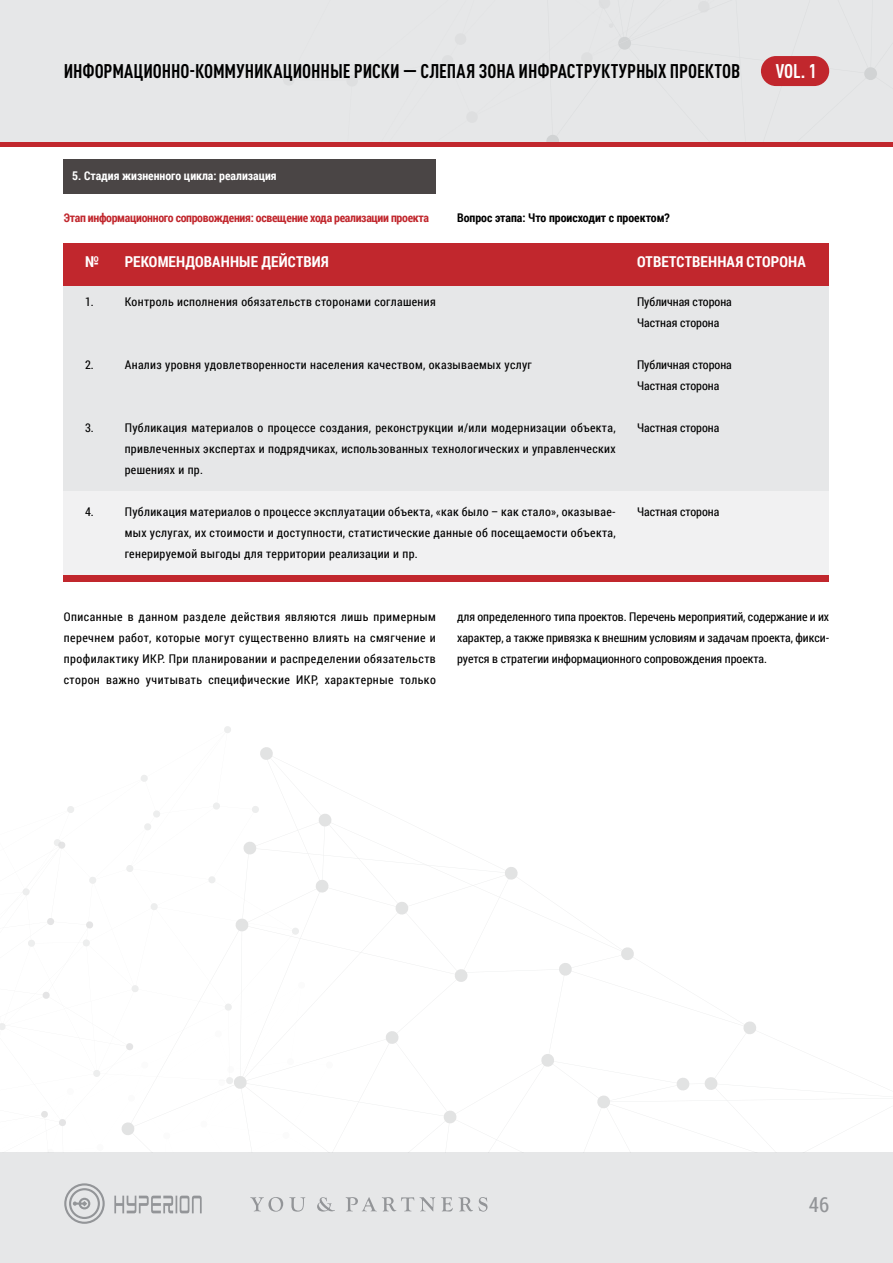
<style>
.page{position:relative;width:893px;height:1263px;background:#fff}
.page>*{position:absolute;margin:0;border:0;box-sizing:border-box;transform-origin:0 0}
.t1{font:20.7px "Roboto Condensed";color:#939598}
.t2{font:700 condensed 19.5px "DIN Pro";letter-spacing:-.005em;color:#000}
.t3{font:700 condensed 19.5px "DIN Pro";color:#fff}
.t4{font:700 15px "Roboto Condensed";letter-spacing:.01em;color:#fff}
.t5{font:12px/21px "Roboto Condensed";letter-spacing:.03em;color:#000;text-align:justify}
.t6{font:12px/21px "Roboto Condensed";color:#000}
.t7{font:700 12px "Roboto Condensed";letter-spacing:-.025em;color:#c1272d}
.t8{font:700 12px "Roboto Condensed";color:#000}
.t9{font:700 12px "Roboto Condensed";color:#fff}
</style>
<div class="page">
<div style="left:0;top:1152px;width:893px;height:111px;background:#e6e7e8"></div>
<div style="left:0;top:0;width:893px;height:146px;background:#e6e7e8"></div>
<svg style="left:546px;top:37px;width:331px;height:105px"></svg>
<svg style="left:114px;top:1195px;width:88px;height:18px"></svg>
<svg style="left:64px;top:1183px;width:41px;height:41px"></svg>
<svg style="left:317px;top:1197px;width:18px;height:14px"></svg>
<svg style="left:289px;top:1197px;width:16px;height:14px"></svg>
<svg style="left:250px;top:1197px;width:33px;height:14px"></svg>
<svg style="left:346px;top:1197px;width:89px;height:14px"></svg>
<svg style="left:441px;top:1197px;width:46px;height:14px"></svg>
<hr style="left:0;top:142px;width:893px;height:4px;background:#c1272d">
<div style="left:761px;top:56px;width:68px;height:30px;background:#c1272d;border-radius:15px"></div>
<div style="left:64px;top:159px;width:372px;height:34px;background:#4a4545"></div>
<div style="left:64px;top:243px;width:765px;height:336px;background:#e6e7e8"></div>
<div style="left:64px;top:491px;width:765px;height:84px;background:#f1f1f2"></div>
<div style="left:64px;top:243px;width:765px;height:42px;background:#c1272d"></div>
<div style="left:64px;top:575px;width:765px;height:7px;background:#c1272d"></div>
<svg style="left:0;top:726px;width:756px;height:414px"></svg>
<h2 class="t2" style="left:64px;top:56px;width:678px">ИНФОРМАЦИОННО-КОММУНИКАЦИОННЫЕ РИСКИ — СЛЕПАЯ ЗОНА ИНФРАСТРУКТУРНЫХ ПРОЕКТОВ</h2>
<h2 class="t3" style="left:776px;top:56px;width:42px">VOL. 1</h2>
<p class="t9" style="left:72px;top:167px;width:206px">5. Стадия жизненного цикла: реализация</p>
<p class="t7" style="left:64px;top:209px;width:367px">Этап информационного сопровождения: освещение хода реализации проекта</p>
<p class="t8" style="left:457px;top:209px;width:214px">Вопрос этапа: Что происходит с проектом?</p>
<p class="t4" style="left:85px;top:251px;width:16px">№</p>
<p class="t4" style="left:125px;top:251px;width:206px">РЕКОМЕНДОВАННЫЕ ДЕЙСТВИЯ</p>
<p class="t4" style="left:637px;top:251px;width:170px">ОТВЕТСТВЕННАЯ СТОРОНА</p>
<p class="t5" style="left:125px;top:291px;width:313px">Контроль исполнения обязательств сторонами соглашения</p>
<p class="t6" style="left:637px;top:291px;width:96px">Публичная сторона<br>Частная сторона</p>
<p class="t6" style="left:637px;top:354px;width:96px">Публичная сторона<br>Частная сторона</p>
<p class="t6" style="left:637px;top:417px;width:84px">Частная сторона</p>
<p class="t5" style="left:85px;top:291px;width:10px">1.</p>
<p class="t5" style="left:85px;top:354px;width:10px">2.</p>
<p class="t5" style="left:125px;top:354px;width:409px">Анализ уровня удовлетворенности населения качеством, оказываемых услуг</p>
<p class="t5" style="left:125px;top:417px;width:492px">Публикация материалов о процессе создания, реконструкции и/или модернизации объекта, привлеченных экспертах и подрядчиках, использованных технологических и управленческих решениях и пр.</p>
<p class="t5" style="left:125px;top:501px;width:492px">Публикация материалов о процессе эксплуатации объекта, «как было – как стало», оказывае&shy;мых услугах, их стоимости и доступности, статистические данные об посещаемости объекта, генерируемой выгоды для территории реализации и пр.</p>
<p class="t5" style="left:85px;top:417px;width:10px">3.</p>
<p class="t5" style="left:85px;top:501px;width:10px">4.</p>
<p class="t6" style="left:637px;top:501px;width:84px">Частная сторона</p>
<p class="t5" style="left:64px;top:606px;width:374px">Описанные в данном разделе действия являются лишь примерным перечнем работ, которые могут существенно влиять на смягчение и профилактику ИКР. При планировании и распределении обязательств сторон важно учитывать специфические ИКР, характерные только</p>
<p class="t5" style="left:457px;top:606px;width:374px">для определенного типа проектов. Перечень мероприятий, содержание и их характер, а также привязка к внешним условиям и задачам проекта, фикси&shy;руется в стратегии информационного сопровождения проекта.</p>
<h1 class="t1" style="left:809px;top:1190px;width:22px">46</h1>
</div>
